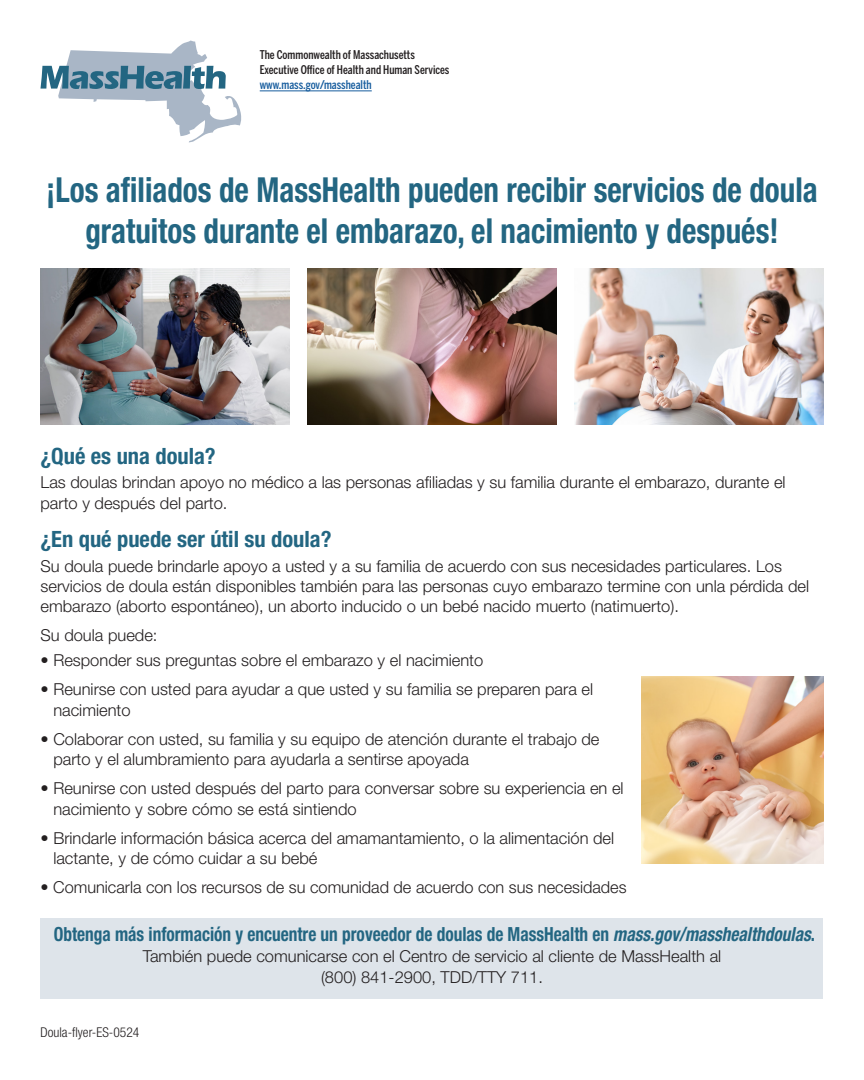
<style>
.page{position:relative;width:864px;height:1080px;background:#fff}
.page>*{position:absolute;margin:0;border:0;box-sizing:border-box;transform-origin:0 0}
.Heading_1{font:700 condensed 34.5px/41.4px "Helvetica Neue LT Std";color:#236682;text-align:center;scale:.9 1}
.Heading_2{font:700 condensed 22.5px "Helvetica Neue LT Std";color:#236682}
.Heading_2-2{font:700 condensed 19.5px "Helvetica Neue LT Std";color:#236682;scale:.89 1}
.t1{font:300 16.5px/20.2px "Helvetica Neue LT Std";color:#231f20}
.t2{font:300 condensed 13.5px "Helvetica Neue LT Std";color:#231f20}
.t3{font:500 12px "Benton Sans Comp";color:#231f20}
.t4{font:500 12px "Benton Sans Comp";color:#175d9e}
.s1{font-style:italic}
</style>
<div class="page">
<hr style="left:260px;top:91px;width:112px;height:1px;background:#175d9e">
<svg style="left:40px;top:40px;width:201px;height:102px"></svg>
<div style="left:40px;top:918px;width:784px;height:81px;background:#dee4ea"></div>
<img style="left:641px;top:677px;width:183px;height:187px">
<img style="left:574px;top:269px;width:250px;height:156px">
<img style="left:40px;top:269px;width:250px;height:156px">
<img style="left:308px;top:269px;width:248px;height:156px">
<p class="t3" style="left:260px;top:48px;width:157px">The Commonwealth of Massachusetts</p>
<p class="t3" style="left:260px;top:63px;width:191px">Executive Office of Health and Human Services</p>
<p class="t4" style="left:260px;top:78px;width:114px">www.mass.gov/masshealth</p>
<p class="Heading_1" style="left:46px;top:168px;width:859px">¡Los afiliados de MassHealth pueden recibir servicios de doula gratuitos durante el embarazo, el nacimiento y después!</p>
<p class="Heading_2" style="left:40px;top:442px;width:177px">¿Qué es una doula?</p>
<p class="t1" style="left:40px;top:472px;width:747px;line-height:21px">Las doulas brindan apoyo no médico a las personas afiliadas y su familia durante el embarazo, durante el parto y después del parto.</p>
<p class="Heading_2" style="left:40px;top:525px;width:292px">¿En qué puede ser útil su doula?</p>
<p class="t1" style="left:40px;top:555px;width:770px">Su doula puede brindarle apoyo a usted y a su familia de acuerdo con sus necesidades particulares. Los servicios de doula están disponibles también para las personas cuyo embarazo termine con unla pérdida del embarazo (aborto espontáneo), un aborto inducido o un bebé nacido muerto (natimuerto).</p>
<p class="t1" style="left:40px;top:625px;width:119px">Su doula puede:</p>
<p class="t1" style="left:40px;top:650px;width:444px">• Responder sus preguntas sobre el embarazo y el nacimiento</p>
<p class="t1" style="left:53px;top:679px;width:541px;text-indent:-13px">• Reunirse con usted para ayudar a que usted y su familia se preparen para el nacimiento</p>
<p class="t1" style="left:53px;top:728px;width:548px;text-indent:-13px">• Colaborar con usted, su familia y su equipo de atención durante el trabajo de parto y el alumbramiento para ayudarla a sentirse apoyada</p>
<p class="t1" style="left:53px;top:778px;width:572px;text-indent:-13px">• Reunirse con usted después del parto para conversar sobre su experiencia en el nacimiento y sobre cómo se está sintiendo</p>
<p class="t1" style="left:53px;top:827px;width:562px;text-indent:-13px">• Brindarle información básica acerca del amamantamiento, o la alimentación del lactante, y de cómo cuidar a su bebé</p>
<p class="t1" style="left:40px;top:877px;width:588px">• Comunicarla con los recursos de su comunidad de acuerdo con sus necesidades</p>
<p class="Heading_2-2" style="left:54px;top:923px;width:857px">Obtenga más información y encuentre un proveedor de doulas de MassHealth en <span class="s1">mass.gov/masshealthdoulas</span>.</p>
<p class="t1" style="left:143px;top:946px;width:580px;line-height:21px;text-align:center">También puede comunicarse con el Centro de servicio al cliente de MassHealth al (800) 841-2900, TDD/TTY 711.</p>
<p class="t2" style="left:40px;top:1025px;width:100px">Doula-flyer-ES-0524</p>
</div>
